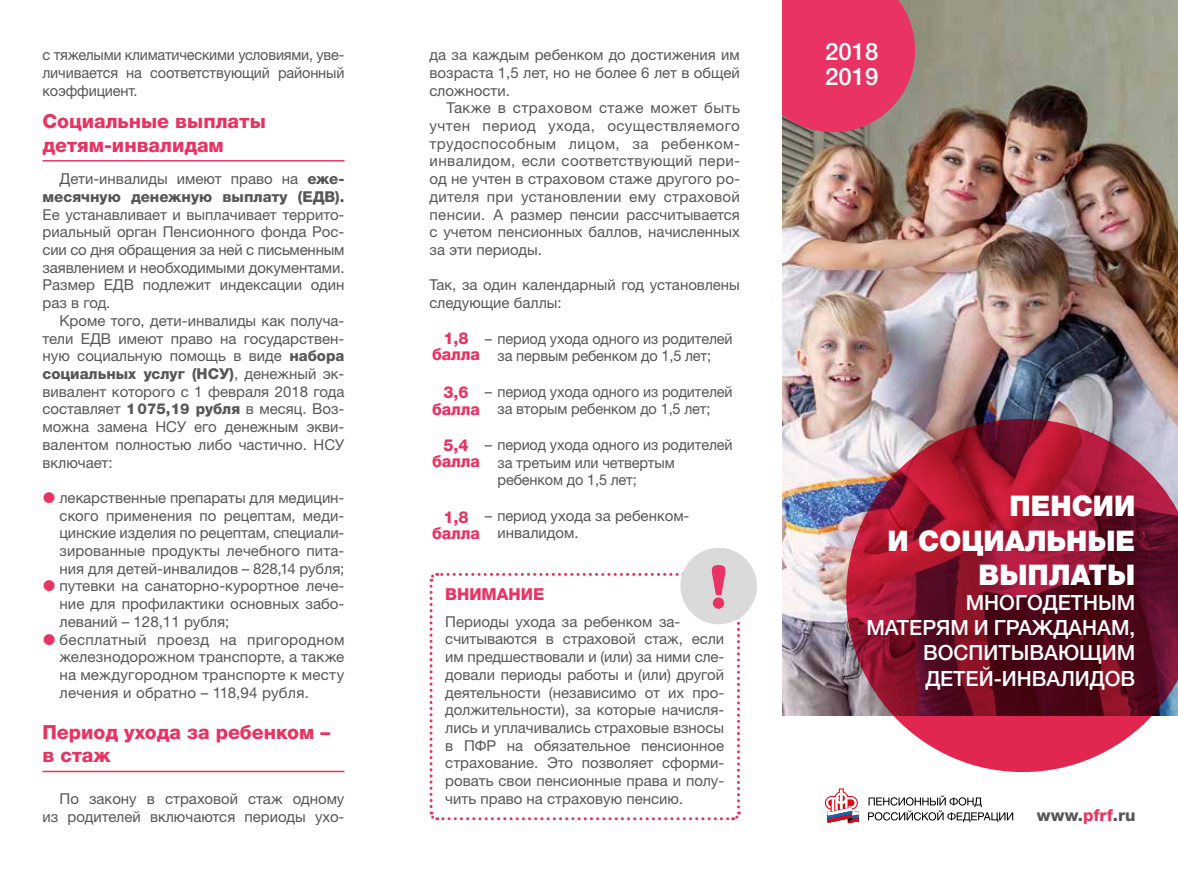
<style>
.page{position:relative;width:1178px;height:872px;background:#fff}
.page>*{position:absolute;margin:0;border:0;box-sizing:border-box;transform-origin:0 0}
.t1{font:54px "Adamant C";color:#e83363}
.t2{font:900 28.5px/34.2px "Helvetica Neue LTW1 G";color:#fff;text-align:right}
.t3{font:500 24px/25.5px "Helvetica Neue LTW1 G";color:#fff}
.t4{font:500 21px/25.2px "Helvetica Neue LTW1 G";color:#fff;text-align:right}
.t5{font:800 19.5px/23.4px "Helvetica Neue LTW1 G";color:#e83363}
.t6{font:800 16.5px/16.5px "Helvetica Neue LTW1 G";letter-spacing:-.01em;color:#e83363;text-align:center}
.t7{font:800 16.5px "Helvetica Neue LTW1 G";letter-spacing:.005em;color:#575756}
.t8{font:15px/17.7px "Helvetica Neue LTW1 G";color:#575756}
.t9{font:800 15px/17.7px "Helvetica Neue LTW1 G";color:#575756;text-align:right}
.s1{font-weight:400}
.s2{font-weight:800}
.s3{color:#e83363}
</style>
<div class="page">
<img style="left:782px;top:0;width:396px;height:715px">
<svg style="left:782px;top:0;width:133px;height:132px;background:#dd3c66"></svg>
<svg style="left:846px;top:419px;width:332px;height:353px;background:#97354c"></svg>
<svg style="left:868px;top:795px;width:145px;height:27px"></svg>
<svg style="left:825px;top:788px;width:34px;height:35px"></svg>
<hr style="left:43px;top:160px;width:301px;height:1px;background:#e83363">
<hr style="left:43px;top:770px;width:301px;height:2px;background:#e83363">
<svg style="left:429px;top:572px;width:313px;height:249px"></svg>
<div style="left:680px;top:548px;width:77px;height:76px;background:#dadada;border-radius:50%"></div>
<p class="t8" style="left:43px;top:46px;width:303px;text-align:justify">с тяжелыми климатическими условиями, уве&shy;личивается на соответствующий районный коэффициент.</p>
<h3 class="t5" style="left:43px;top:110px;width:225px">Социальные выплаты детям-инвалидам</h3>
<p class="t9" style="left:43px;top:170px;width:303px"><span class="s1">Дети-инвалиды имеют право на</span> еже&shy;месячную денежную выплату (ЕДВ).</p>
<p class="t8" style="left:43px;top:205px;width:304px;text-align:justify">Ее устанавливает и выплачивает террито&shy;риальный орган Пенсионного фонда Рос&shy;сии со дня обращения за ней с письменным заявлением и необходимыми документами.<br>Размер ЕДВ подлежит индексации один раз в год.</p>
<p class="t8" style="left:43px;top:311px;width:303px;text-align:justify;text-indent:17px">Кроме того, дети-инвалиды как получа&shy;тели ЕДВ имеют право на государствен&shy;ную социальную помощь в виде <span class="s2">набора социальных услуг (НСУ)</span>, денежный эк&shy;вивалент которого с 1 февраля 2018 года составляет <span class="s2">1075,19 рубля</span> в месяц. Воз&shy;можна замена НСУ его денежным экви&shy;валентом полностью либо частично. НСУ включает:</p>
<p class="t8" style="left:60px;top:488px;width:286px">лекарственные препараты для медицин&shy;ского применения по рецептам, меди&shy;цинские изделия по рецептам, специали&shy;зированные продукты лечебного пита&shy;ния для детей-инвалидов – 828,14 рубля; путевки на санаторно-курортное лече&shy;ние для профилактики основных забо&shy;леваний – 128,11 рубля;<br>бесплатный проезд на пригородном железнодорожном транспорте, а также на междугородном транспорте к месту лечения и обратно – 118,94 рубля.</p>
<h3 class="t5" style="left:43px;top:720px;width:289px">Период ухода за ребенком – в стаж</h3>
<p class="t8" style="left:43px;top:789px;width:303px;text-align:right">По закону в страховой стаж одному из родителей включаются периоды ухо-</p>
<p class="t8" style="left:429px;top:46px;width:312px;text-align:justify">да за каждым ребенком до достижения им возраста 1,5 лет, но не более 6 лет в общей сложности.</p>
<p class="t8" style="left:429px;top:99px;width:312px;text-align:justify;text-indent:17px">Также в страховом стаже может быть учтен период ухода, осуществляемого трудоспособным лицом, за ребенком&shy;инвалидом, если соответствующий пери&shy;од не учтен в страховом стаже другого ро&shy;дителя при установлении ему страховой пенсии. А размер пенсии рассчитывается с учетом пенсионных баллов, начисленных за эти периоды.</p>
<p class="t8" style="left:429px;top:276px;width:312px">Так, за один календарный год установлены следующие баллы:</p>
<p class="t8" style="left:485px;top:329px;width:249px;text-align:center">– период ухода одного из родителей за первым ребенком до 1,5 лет;</p>
<p class="t8" style="left:497px;top:382px;width:237px;text-indent:-13px">– период ухода одного из родителей за вторым ребенком до 1,5 лет;</p>
<p class="t8" style="left:497px;top:435px;width:237px;text-indent:-13px">– период ухода одного из родителей за третьим или четвертым ребенком до 1,5 лет;</p>
<p class="t8" style="left:497px;top:506px;width:193px;text-indent:-13px">– период ухода за ребенком&shy;инвалидом.</p>
<p class="t6" style="left:432px;top:330px;width:49px">1,8 балла</p>
<p class="t6" style="left:432px;top:384px;width:49px">3,6 балла</p>
<p class="t6" style="left:432px;top:436px;width:49px">5,4 балла</p>
<p class="t6" style="left:432px;top:508px;width:49px">1,8 балла</p>
<h1 class="t1" style="left:708px;top:554px;width:23px">!</h1>
<p class="t6" style="left:445px;top:586px;width:101px">ВНИМАНИЕ</p>
<p class="t8" style="left:445px;top:612px;width:280px">Периоды ухода за ребенком за&shy;считываются в страховой стаж, если им предшествовали и (или) за ними сле&shy;довали периоды работы и (или) другой деятельности (независимо от их про&shy;должительности), за которые начисля&shy;лись и уплачивались страховые взносы в ПФР на обязательное пенсионное страхование. Это позволяет сформи&shy;ровать свои пенсионные права и полу&shy;чить право на страховую пенсию.</p>
<h3 class="t3" style="left:825px;top:39px;width:55px">2018<br>2019</h3>
<h2 class="t2" style="left:887px;top:489px;width:249px">ПЕНСИИ<br>И СОЦИАЛЬНЫЕ<br>ВЫПЛАТЫ</h2>
<h3 class="t4" style="left:866px;top:590px;width:270px">МНОГОДЕТНЫМ<br>МАТЕРЯМ И ГРАЖДАНАМ,<br>ВОСПИТЫВАЮЩИМ<br>ДЕТЕЙ-ИНВАЛИДОВ</h3>
<p class="t7" style="left:1037px;top:805px;width:100px">www.<span class="s3">pfrf</span>.ru</p>
</div>
